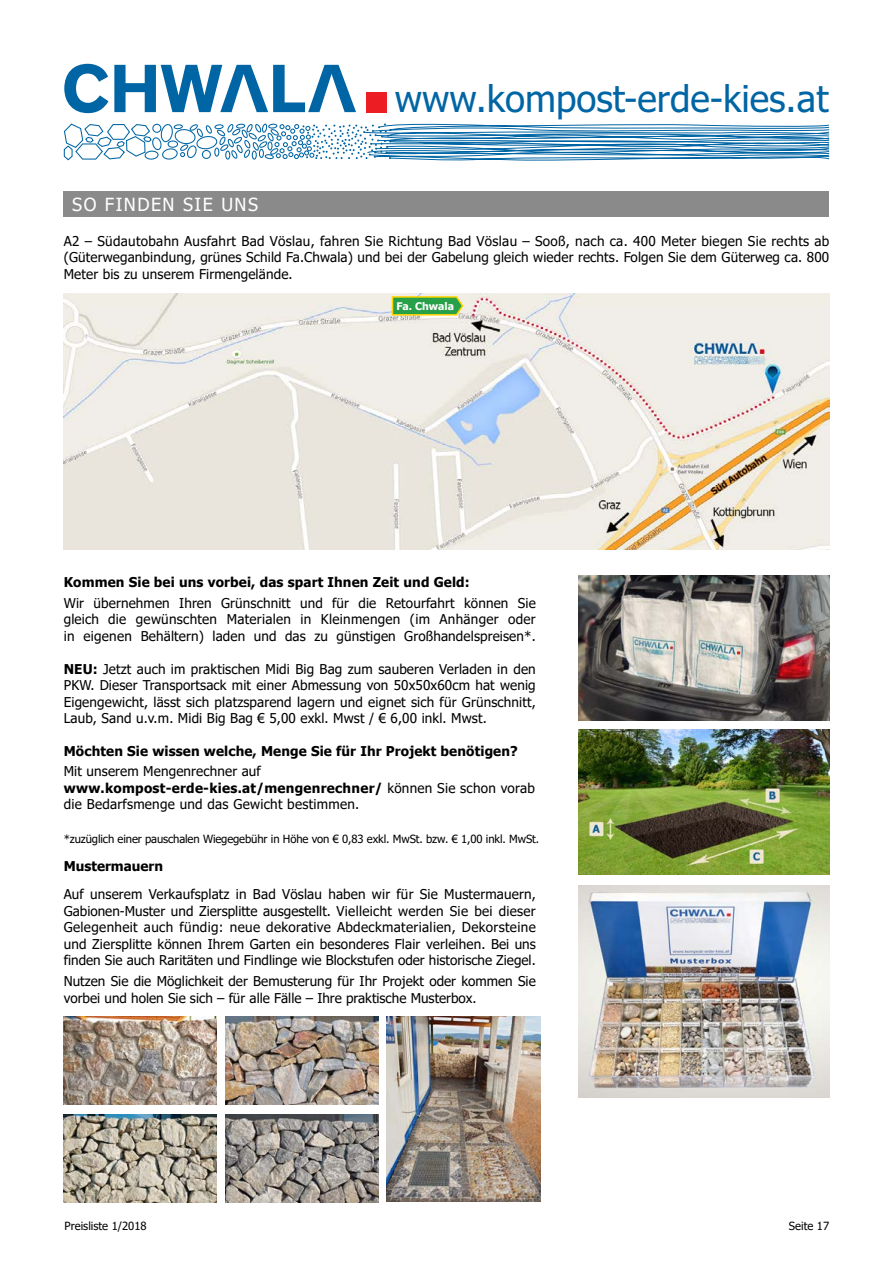
<style>
.page{position:relative;width:893px;height:1263px;background:#fff}
.page>*{position:absolute;margin:0;border:0;box-sizing:border-box;transform-origin:0 0}
.t1{font:36.9px "Tahoma";color:#0065a4}
.t2{font:18px "Tahoma";letter-spacing:.08em;color:#fff}
.t3{font:13.5px/16.5px "Tahoma";letter-spacing:.01em;color:#000;text-align:justify}
.t4{font:700 13.5px "Tahoma";letter-spacing:.01em;color:#000}
.t5{font:11.25px "Tahoma";letter-spacing:-.01em;color:#000}
.t6{font:700 10.5px "Tahoma";color:#fff}
.s1{font-weight:700}
</style>
<div class="page">
<svg style="left:64px;top:64px;width:292px;height:49px"></svg>
<div style="left:367px;top:92px;width:20px;height:20px;background:#ed1d24"></div>
<svg style="left:64px;top:123px;width:765px;height:38px"></svg>
<div style="left:64px;top:191px;width:765px;height:26px;background:#8a8a8a"></div>
<img style="left:64px;top:294px;width:765px;height:256px">
<svg style="left:391px;top:295px;width:73px;height:21px;background:#64b251"></svg>
<img style="left:578px;top:575px;width:251px;height:145px">
<img style="left:578px;top:730px;width:251px;height:144px">
<img style="left:578px;top:885px;width:251px;height:212px">
<img style="left:64px;top:1017px;width:153px;height:88px">
<img style="left:225px;top:1017px;width:153px;height:88px">
<img style="left:64px;top:1114px;width:153px;height:88px">
<img style="left:225px;top:1114px;width:153px;height:88px">
<img style="left:387px;top:1017px;width:153px;height:185px">
<h1 class="t1" style="left:395px;top:74px;width:435px">www.kompost-erde-kies.at</h1>
<h2 class="t2" style="left:72px;top:192px;width:187px">SO FINDEN SIE UNS</h2>
<p class="t3" style="left:64px;top:233px;width:767px">A2 – Südautobahn Ausfahrt Bad Vöslau, fahren Sie Richtung Bad Vöslau – Sooß, nach ca. 400 Meter biegen Sie rechts ab (Güterweganbindung, grünes Schild Fa.Chwala) und bei der Gabelung gleich wieder rechts. Folgen Sie dem Güterweg ca. 800<br>Meter bis zu unserem Firmengelände.</p>
<p class="t6" style="left:396px;top:299px;width:59px">Fa. Chwala</p>
<p class="t4" style="left:64px;top:573px;width:408px">Kommen Sie bei uns vorbei, das spart Ihnen Zeit und Geld:</p>
<p class="t3" style="left:64px;top:595px;width:473px">Wir übernehmen Ihren Grünschnitt und für die Retourfahrt können Sie gleich die gewünschten Materialen in Kleinmengen (im Anhänger oder in eigenen Behältern) laden und das zu günstigen Großhandelspreisen*.</p>
<p class="t3" style="left:64px;top:661px;width:473px"><span class="s1">NEU:</span> Jetzt auch im praktischen Midi Big Bag zum sauberen Verladen in den PKW. Dieser Transportsack mit einer Abmessung von 50x50x60cm hat wenig Eigengewicht, lässt sich platzsparend lagern und eignet sich für Grünschnitt, Laub, Sand u.v.m. Midi Big Bag € 5,00 exkl. Mwst / € 6,00 inkl. Mwst.</p>
<p class="t4" style="left:64px;top:741px;width:456px">Möchten Sie wissen welche, Menge Sie für Ihr Projekt benötigen?</p>
<p class="t3" style="left:64px;top:764px;width:473px;text-align:left">Mit unserem Mengenrechner auf <span class="s1">www.kompost-erde-kies.at/mengenrechner/</span> können Sie schon vorab die Bedarfsmenge und das Gewicht bestimmen.</p>
<p class="t5" style="left:64px;top:831px;width:477px">*zuzüglich einer pauschalen Wiegegebühr in Höhe von € 0,83 exkl. MwSt. bzw. € 1,00 inkl. MwSt.</p>
<p class="t4" style="left:64px;top:857px;width:101px">Mustermauern</p>
<p class="t3" style="left:64px;top:887px;width:473px">Auf unserem Verkaufsplatz in Bad Vöslau haben wir für Sie Mustermauern, Gabionen-Muster und Ziersplitte ausgestellt. Vielleicht werden Sie bei dieser Gelegenheit auch fündig: neue dekorative Abdeckmaterialien, Dekorsteine und Ziersplitte können Ihrem Garten ein besonderes Flair verleihen. Bei uns finden Sie auch Raritäten und Findlinge wie Blockstufen oder historische Ziegel.</p>
<p class="t3" style="left:64px;top:974px;width:473px">Nutzen Sie die Möglichkeit der Bemusterung für Ihr Projekt oder kommen Sie vorbei und holen Sie sich – für alle Fälle – Ihre praktische Musterbox.</p>
<p class="t5" style="left:65px;top:1218px;width:84px">Preisliste 1/2018</p>
<p class="t5" style="left:789px;top:1218px;width:42px">Seite 17</p>
</div>
